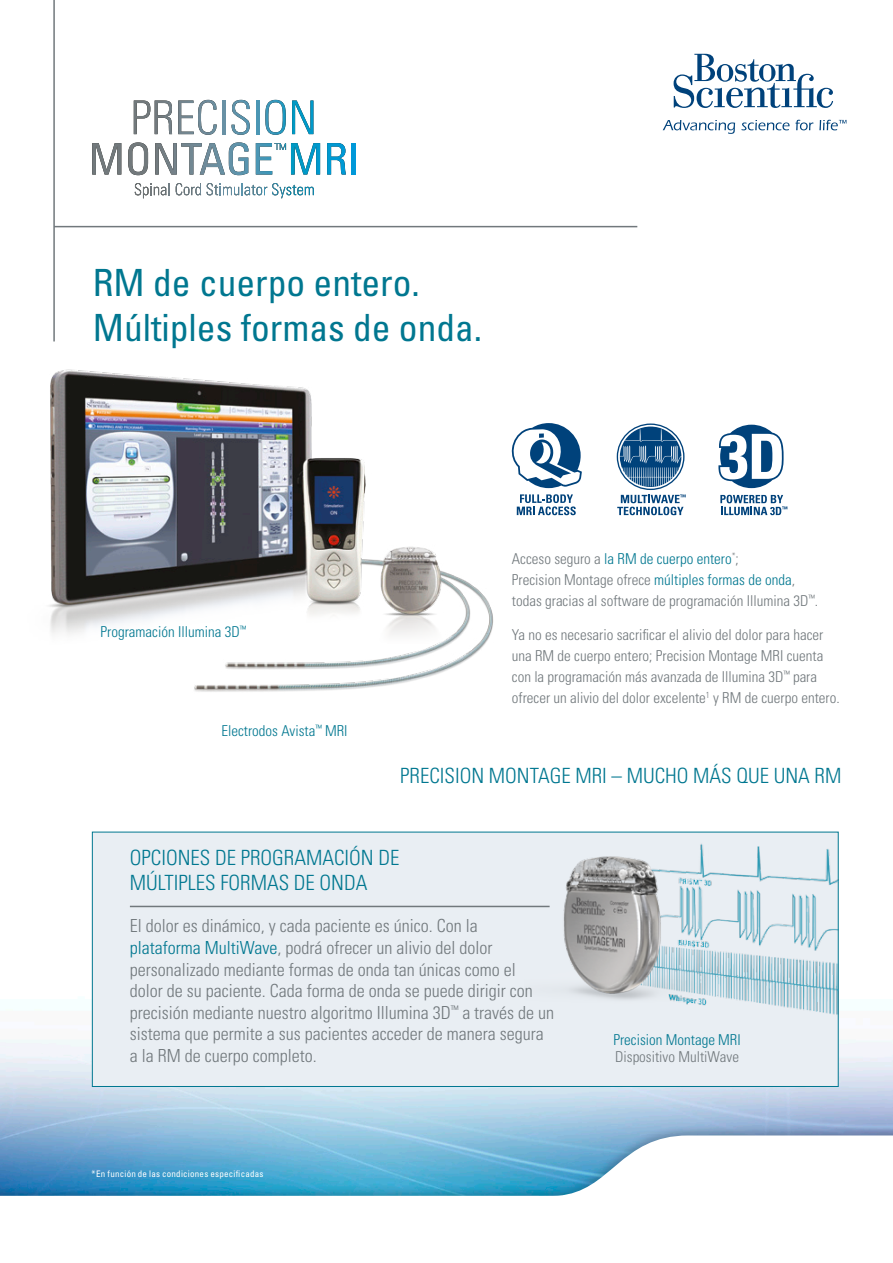
<style>
.page{position:relative;width:893px;height:1263px;background:#fff}
.page>*{position:absolute;margin:0;border:0;box-sizing:border-box;transform-origin:0 0}
.t1{font:condensed 37.5px/45px "Univers";color:#007790}
.t2{font:300 condensed 21px/25.2px "Univers";color:#007790}
.t3{font:300 condensed 18px/21.6px "Univers";color:#71787c}
.t4{font:300 condensed 15px/21px "Univers";color:#71787c}
.t5{font:300 condensed 15px "Univers";color:#007790}
.t6{font:condensed 9px "Univers";letter-spacing:.025em;color:#fff}
.s1{color:#007790}
</style>
<div class="page">
<img style="left:0;top:53px;width:893px;height:1071px">
<div style="left:0;top:1124px;width:893px;height:139px;background:#000;opacity:.2"></div>
<svg style="left:0;top:1135px;width:893px;height:128px"></svg>
<hr style="left:53px;top:0;width:2px;height:341px;background:#71787c">
<hr style="left:54px;top:226px;width:583px;height:1px;background:#71787c">
<svg style="left:674px;top:54px;width:159px;height:54px"></svg>
<svg style="left:663px;top:120px;width:72px;height:14px"></svg>
<svg style="left:741px;top:120px;width:48px;height:10px"></svg>
<svg style="left:795px;top:120px;width:18px;height:10px"></svg>
<svg style="left:819px;top:120px;width:27px;height:10px"></svg>
<svg style="left:617px;top:423px;width:69px;height:92px"></svg>
<svg style="left:718px;top:425px;width:66px;height:63px"></svg>
<svg style="left:720px;top:495px;width:67px;height:20px"></svg>
<svg style="left:510px;top:423px;width:72px;height:65px"></svg>
<svg style="left:517px;top:494px;width:59px;height:21px"></svg>
<img style="left:0;top:351px;width:497px;height:389px">
<div style="left:92px;top:832px;width:747px;height:255px;background:#e9eef3;border:1px solid #007790"></div>
<img style="left:524px;top:832px;width:315px;height:187px">
<svg style="left:134px;top:101px;width:38px;height:33px"></svg>
<svg style="left:178px;top:100px;width:39px;height:35px"></svg>
<hr style="left:222px;top:101px;width:3px;height:33px;background:#6890a4">
<svg style="left:231px;top:100px;width:19px;height:35px"></svg>
<svg style="left:265px;top:100px;width:21px;height:35px"></svg>
<svg style="left:292px;top:101px;width:21px;height:33px"></svg>
<svg style="left:92px;top:143px;width:29px;height:32px"></svg>
<svg style="left:128px;top:142px;width:20px;height:33px"></svg>
<svg style="left:155px;top:142px;width:94px;height:33px"></svg>
<svg style="left:327px;top:143px;width:19px;height:32px"></svg>
<hr style="left:352px;top:143px;width:4px;height:32px;background:#0098d9">
<hr style="left:257px;top:101px;width:3px;height:33px;background:#4b96b4">
<svg style="left:256px;top:143px;width:64px;height:32px"></svg>
<svg style="left:176px;top:183px;width:138px;height:15px"></svg>
<svg style="left:135px;top:183px;width:34px;height:15px"></svg>
<hr style="left:130px;top:906px;width:420px;height:1px;background:#71787c">
<h1 class="t1" style="left:93px;top:259px;width:391px">RM de cuerpo entero.<br>Múltiples formas de onda.</h1>
<p class="t5" style="left:101px;top:623px;width:147px">Programación Illumina 3D<sup>™</sup></p>
<p class="t5" style="left:221px;top:721px;width:128px">Electrodos Avista<sup>™</sup> MRI</p>
<p class="t4" style="left:512px;top:548px;width:308px">Acceso seguro a <span class="s1">la RM de cuerpo entero</span><sup>*</sup>;<br>Precision Montage ofrece <span class="s1">múltiples formas de onda</span>, todas gracias al software de programación Illumina 3D<sup>™</sup>.</p>
<p class="t4" style="left:512px;top:624px;width:329px">Ya no es necesario sacrificar el alivio del dolor para hacer una RM de cuerpo entero; Precision Montage MRI cuenta con la programación más avanzada de Illumina 3D<sup>™</sup> para ofrecer un alivio del dolor excelente<sup>1</sup> y RM de cuerpo entero.</p>
<h2 class="t2" style="left:400px;top:763px;width:443px">PRECISION MONTAGE MRI – MUCHO MÁS QUE UNA RM</h2>
<h2 class="t2" style="left:130px;top:845px;width:271px">OPCIONES DE PROGRAMACIÓN DE<br>MÚLTIPLES FORMAS DE ONDA</h2>
<p class="t3" style="left:130px;top:915px;width:426px">El dolor es dinámico, y cada paciente es único. Con la<br><span class="s1">plataforma MultiWave</span>, podrá ofrecer un alivio del dolor personalizado mediante formas de onda tan únicas como el<br>dolor de su paciente. Cada forma de onda se puede dirigir con precisión mediante nuestro algoritmo Illumina 3D<sup>™</sup> a través de un sistema que permite a sus pacientes acceder de manera segura a la RM de cuerpo completo.</p>
<p class="t6" style="left:92px;top:1168px;width:173px">*En función de las condiciones especificadas</p>
<p class="t5" style="left:613px;top:1031px;width:129px">Precision Montage MRI</p>
<p class="t4" style="left:615px;top:1046px;width:125px">Dispositivo MultiWave</p>
</div>
